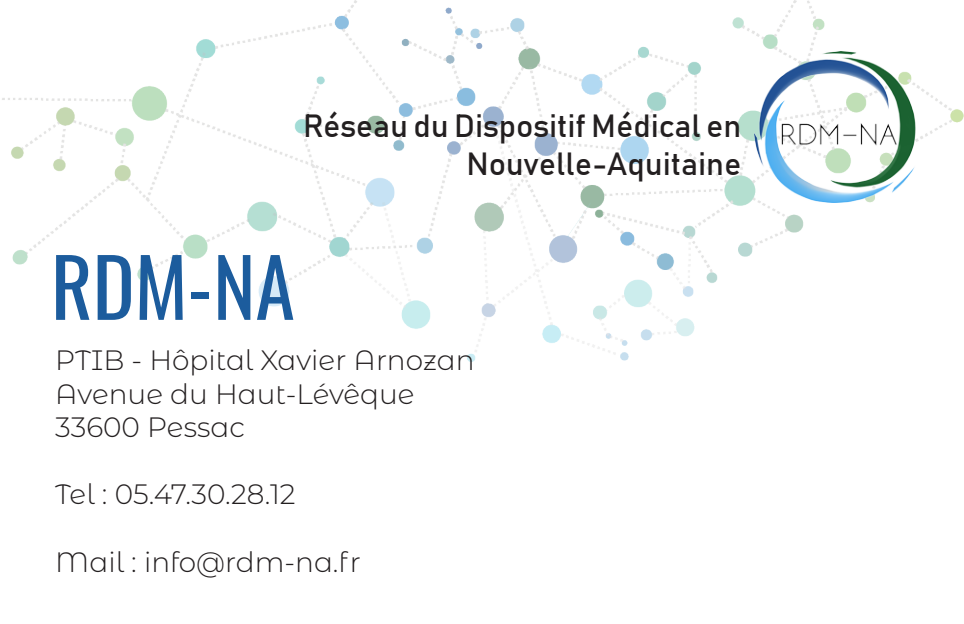
<style>
.page{position:relative;width:964px;height:624px;background:#fff}
.page>*{position:absolute;margin:0;border:0;box-sizing:border-box;transform-origin:0 0}
.t1{font:80px "Oswald";color:#1c5c9d}
.t2{font:32px/38.4px "Bahnschrift";color:#231f20;text-align:right}
.t3{font:300 28px "Montserrat Alternates";color:#231f20}
</style>
<div class="page">
<img style="left:2px;top:0;width:962px;height:361px">
<img style="left:754px;top:51px;width:180px;height:151px">
<p class="t2" style="left:303px;top:105px;width:440px">Réseau du Dispositif Médical en<br>Nouvelle-Aquitaine</p>
<p class="t1" style="left:51px;top:232px;width:245px">RDM-NA</p>
<p class="t3" style="left:55px;top:341px;width:421px">PTIB - Hôpital Xavier Arnozan</p>
<p class="t3" style="left:55px;top:374px;width:361px">Avenue du Haut-Lévêque</p>
<p class="t3" style="left:55px;top:408px;width:191px">33600 Pessac</p>
<p class="t3" style="left:55px;top:475px;width:242px">Tel : 05.47.30.28.12</p>
<p class="t3" style="left:55px;top:542px;width:307px">Mail : info@rdm-na.fr</p>
</div>
